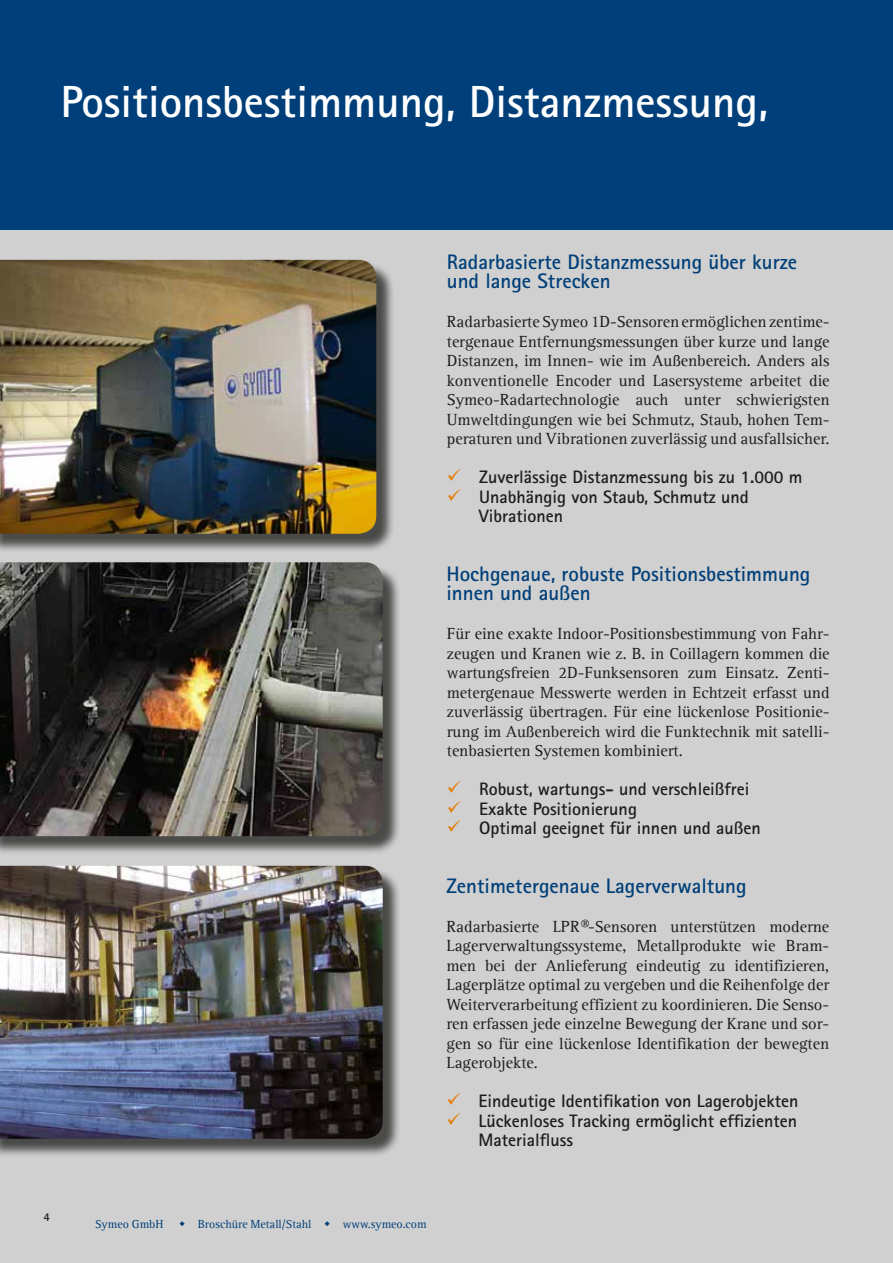
<style>
.page{position:relative;width:893px;height:1263px;background:#fff}
.page>*{position:absolute;margin:0;border:0;box-sizing:border-box;transform-origin:0 0}
.t1{font:700 45px "Agfa Rotis Sans Serif";color:#fff}
.t2{font:700 21px/19.5px "Agfa Rotis Sans Serif";color:#003f79}
.t3{font:700 18px/19.5px "Agfa Rotis Sans Serif";color:#1d1d1b}
.t4{font:16.5px/19.5px "Agfa Rotis Serif";color:#1d1d1b;text-align:justify}
.t5{font:12px "Agfa Rotis Serif";color:#003f79}
.t6{font:700 12px "Agfa Rotis Sans Serif";color:#1d1d1b}
.s1{color:#e77b06}
</style>
<div class="page">
<div style="left:0;top:227px;width:893px;height:1036px;background:#d0d0d0"></div>
<div style="left:0;top:0;width:893px;height:229px;background:#003f79"></div>
<div style="left:0;top:262px;width:395px;height:291px;background:#1d1d1b;opacity:.75"></div>
<img style="left:0;top:260px;width:376px;height:274px">
<div style="left:0;top:565px;width:401px;height:290px;background:#1d1d1b;opacity:.75"></div>
<img style="left:0;top:562px;width:383px;height:274px">
<div style="left:0;top:868px;width:401px;height:290px;background:#1d1d1b;opacity:.75"></div>
<img style="left:0;top:866px;width:383px;height:273px">
<h1 class="t1" style="left:61px;top:74px;width:709px">Positionsbestimmung, Distanzmessung,</h1>
<p class="t6" style="left:44px;top:1209px;width:8px">4</p>
<p class="t2" style="left:447px;top:251px;width:352px">Radarbasierte Distanzmessung über kurze und lange Strecken</p>
<p class="t4" style="left:447px;top:312px;width:384px">Radarbasierte Symeo 1D-Sensoren ermöglichen zentime&shy;tergenaue Entfernungsmessungen über kurze und lange Distanzen, im Innen- wie im Außenbereich. Anders als konventionelle Encoder und Lasersysteme arbeitet die Symeo-Radartechnologie auch unter schwierigsten Umweltdingungen wie bei Schmutz, Staub, hohen Tem&shy;peraturen und Vibrationen zuverlässig und ausfallsicher.</p>
<p class="t3" style="left:447px;top:467px;width:357px"><span class="s1">✓</span> Zuverlässige Distanzmessung bis zu 1.000 m</p>
<p class="t3" style="left:479px;top:486px;width:271px;text-indent:-32px"><span class="s1">✓</span> Unabhängig von Staub, Schmutz und<br>Vibrationen</p>
<p class="t2" style="left:446px;top:563px;width:365px">Hochgenaue, robuste Positionsbestimmung innen und außen</p>
<p class="t4" style="left:447px;top:624px;width:384px">Für eine exakte Indoor-Positionsbestimmung von Fahr&shy;zeugen und Kranen wie z. B. in Coillagern kommen die wartungsfreien 2D-Funksensoren zum Einsatz. Zenti&shy;metergenaue Messwerte werden in Echtzeit erfasst und zuverlässig übertragen. Für eine lückenlose Positionie&shy;rung im Außenbereich wird die Funktechnik mit satelli&shy;tenbasierten Systemen kombiniert.</p>
<p class="t3" style="left:447px;top:779px;width:304px"><span class="s1">✓</span> Robust, wartungs- und verschleißfrei</p>
<p class="t3" style="left:447px;top:798px;width:192px"><span class="s1">✓</span> Exakte Positionierung</p>
<p class="t3" style="left:447px;top:818px;width:315px"><span class="s1">✓</span> Optimal geeignet für innen und außen</p>
<p class="t2" style="left:446px;top:875px;width:302px">Zentimetergenaue Lagerverwaltung</p>
<p class="t4" style="left:446px;top:916px;width:384px">Radarbasierte LPR®-Sensoren unterstützen moderne Lagerverwaltungssysteme, Metallprodukte wie Bram&shy;men bei der Anlieferung eindeutig zu identifizieren, Lagerplätze optimal zu vergeben und die Reihenfolge der Weiterverarbeitung effizient zu koordinieren. Die Senso&shy;ren erfassen jede einzelne Bewegung der Krane und sor&shy;gen so für eine lückenlose Identifikation der bewegten Lagerobjekte.</p>
<p class="t3" style="left:446px;top:1091px;width:354px"><span class="s1">✓</span> Eindeutige Identifikation von Lagerobjekten</p>
<p class="t3" style="left:478px;top:1110px;width:320px;text-indent:-32px"><span class="s1">✓</span> Lückenloses Tracking ermöglicht effizienten<br>Materialfluss</p>
<p class="t5" style="left:95px;top:1217px;width:70px">Symeo GmbH</p>
<p class="t5" style="left:198px;top:1217px;width:115px">Broschüre Metall/Stahl</p>
<p class="t5" style="left:343px;top:1217px;width:85px">www.symeo.com</p>
</div>
